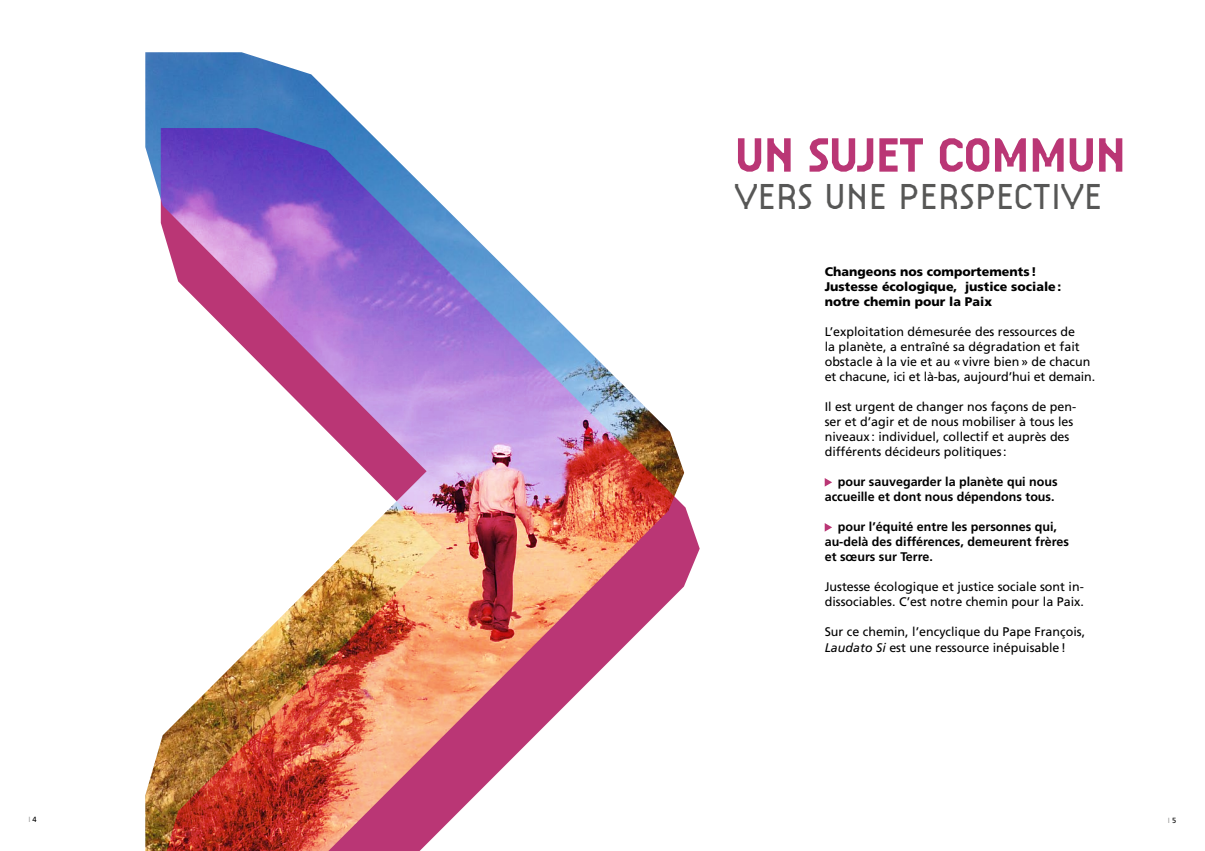
<style>
.page{position:relative;width:1205px;height:851px;background:#fff}
.page>*{position:absolute;margin:0;border:0;box-sizing:border-box;transform-origin:0 0}
.t1{font:700 50px "Citizen CCFD";letter-spacing:-.02em;color:#ba3675}
.t2{font:300 37.5px "Citizen CCFD";color:#575756}
.t3{font:12.5px/15px "Frutiger";color:#000}
.t4{font:700 12.5px/15px "Frutiger";color:#000;text-align:right}
.t5{font:900 12.5px/15px "Frutiger";color:#000}
.t6{font:7.5px "Frutiger";color:#9d9d9c}
.s1{color:#000}
.s2{font-style:italic}
</style>
<div class="page">
<svg style="left:825px;top:478px;width:7px;height:8px"></svg>
<svg style="left:825px;top:523px;width:7px;height:8px"></svg>
<img style="left:145px;top:52px;width:539px;height:798px">
<p class="t6" style="left:28px;top:815px;width:10px">I <span class="s1">4</span></p>
<h1 class="t1" style="left:735px;top:125px;width:393px">UN SUJET COMMUN</h1>
<h2 class="t2" style="left:735px;top:176px;width:369px">VERS UNE PERSPECTIVE</h2>
<p class="t5" style="left:825px;top:263px;width:238px">Changeons nos comportements !<br>Justesse écologique, justice sociale: notre chemin pour la Paix</p>
<p class="t3" style="left:825px;top:324px;width:272px">L’exploitation démesurée des ressources de<br>la planète, a entraîné sa dégradation et fait obstacle à la vie et au «vivre bien» de chacun et chacune, ici et là-bas, aujourd’hui et demain.</p>
<p class="t3" style="left:825px;top:399px;width:253px">Il est urgent de changer nos façons de pen&shy;ser et d’agir et de nous mobiliser à tous les niveaux: individuel, collectif et auprès des différents décideurs politiques:</p>
<p class="t4" style="left:825px;top:474px;width:234px">pour sauvegarder la planète qui nous accueille et dont nous dépendons tous.</p>
<p class="t4" style="left:825px;top:519px;width:246px;text-align:left;text-indent:13px">pour l’équité entre les personnes qui, au-delà des différences, demeurent frères et sœurs sur Terre.</p>
<p class="t3" style="left:825px;top:579px;width:261px">Justesse écologique et justice sociale sont in&shy;dissociables. C’est notre chemin pour la Paix.</p>
<p class="t3" style="left:825px;top:623px;width:262px;line-height:16.5px">Sur ce chemin, l’encyclique du Pape François,<br><span class="s2">Laudato Si</span> est une ressource inépuisable!</p>
<p class="t6" style="left:1168px;top:815px;width:10px">I <span class="s1">5</span></p>
</div>
